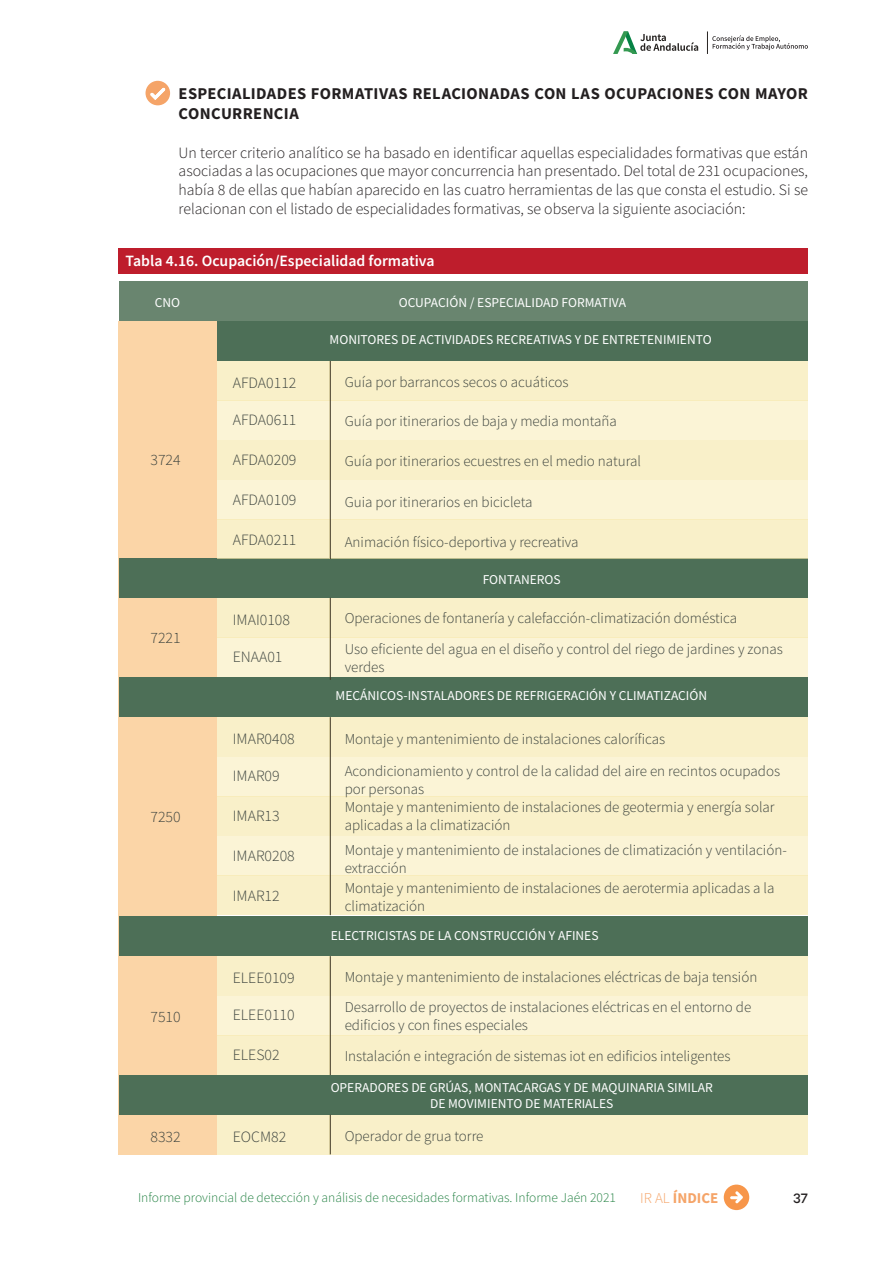
<style>
.page{position:relative;width:893px;height:1263px;background:#fff}
.page>*{position:absolute;margin:0;border:0;box-sizing:border-box;transform-origin:0 0}
.t1{font:700 16.5px/19.8px "Source Sans Pro";letter-spacing:.02em;color:#231f20}
.t2{font:300 15.75px/18.9px "Source Sans Pro";color:#231f20;text-align:justify}
.t3{font:300 15.75px "Source Sans Pro";color:#3c433e}
.t4{font:600 15.75px "Source Sans Pro";color:#fff}
.t5{font:300 15px/18px "Source Sans Pro";color:#3c433e}
.t6{font:700 15px "Source Sans Pro";color:#f5a468}
.t7{font:13.5px/16.2px "Source Sans Pro";color:#fff;text-align:center}
.t8{font:300 13.5px "Source Sans Pro";color:#268345}
.t9{font:500 13.5px "Novecento";color:#231f20}
.s1{font-weight:300}
</style>
<div class="page">
<div style="left:118px;top:321px;width:99px;height:833px;background:#fbd5a7"></div>
<div style="left:118px;top:248px;width:689px;height:26px;background:#be1d2c"></div>
<div style="left:217px;top:321px;width:590px;height:40px;background:#4d6f57"></div>
<div style="left:119px;top:677px;width:688px;height:40px;background:#4d6f57"></div>
<div style="left:119px;top:916px;width:688px;height:40px;background:#4d6f57"></div>
<div style="left:119px;top:1075px;width:688px;height:40px;background:#4d6f57"></div>
<div style="left:119px;top:558px;width:688px;height:40px;background:#4d6f57"></div>
<div style="left:119px;top:282px;width:688px;height:39px;background:#69856f"></div>
<div style="left:217px;top:361px;width:113px;height:40px;background:#f9f0c9"></div>
<div style="left:217px;top:717px;width:113px;height:40px;background:#f9f0c9"></div>
<div style="left:217px;top:956px;width:113px;height:40px;background:#f9f0c9"></div>
<div style="left:217px;top:1115px;width:113px;height:39px;background:#f9f0c9"></div>
<div style="left:217px;top:598px;width:113px;height:39px;background:#f9f0c9"></div>
<div style="left:330px;top:361px;width:478px;height:40px;background:#f9f0c9"></div>
<div style="left:330px;top:717px;width:478px;height:40px;background:#f9f0c9"></div>
<div style="left:330px;top:956px;width:478px;height:40px;background:#f9f0c9"></div>
<div style="left:330px;top:1115px;width:478px;height:39px;background:#f9f0c9"></div>
<div style="left:330px;top:598px;width:478px;height:39px;background:#f9f0c9"></div>
<div style="left:217px;top:519px;width:113px;height:40px;background:#f9f0c9"></div>
<div style="left:217px;top:875px;width:113px;height:40px;background:#f9f0c9"></div>
<div style="left:330px;top:519px;width:478px;height:40px;background:#f9f0c9"></div>
<div style="left:330px;top:875px;width:478px;height:40px;background:#f9f0c9"></div>
<div style="left:217px;top:440px;width:113px;height:40px;background:#f9f0c9"></div>
<div style="left:217px;top:796px;width:113px;height:40px;background:#f9f0c9"></div>
<div style="left:217px;top:1035px;width:113px;height:40px;background:#f9f0c9"></div>
<div style="left:330px;top:440px;width:478px;height:40px;background:#f9f0c9"></div>
<div style="left:330px;top:796px;width:478px;height:40px;background:#f9f0c9"></div>
<div style="left:330px;top:1035px;width:478px;height:40px;background:#f9f0c9"></div>
<div style="left:217px;top:401px;width:113px;height:39px;background:#fbf4d6"></div>
<div style="left:217px;top:757px;width:113px;height:39px;background:#fbf4d6"></div>
<div style="left:217px;top:996px;width:113px;height:39px;background:#fbf4d6"></div>
<div style="left:217px;top:637px;width:113px;height:40px;background:#fbf4d6"></div>
<div style="left:330px;top:401px;width:478px;height:39px;background:#fbf4d6"></div>
<div style="left:330px;top:757px;width:478px;height:39px;background:#fbf4d6"></div>
<div style="left:330px;top:996px;width:478px;height:39px;background:#fbf4d6"></div>
<div style="left:330px;top:637px;width:478px;height:40px;background:#fbf4d6"></div>
<div style="left:217px;top:480px;width:113px;height:39px;background:#fbf4d6"></div>
<div style="left:217px;top:836px;width:113px;height:40px;background:#fbf4d6"></div>
<div style="left:330px;top:480px;width:478px;height:39px;background:#fbf4d6"></div>
<div style="left:330px;top:836px;width:478px;height:40px;background:#fbf4d6"></div>
<svg style="left:146px;top:81px;width:24px;height:24px"></svg>
<hr style="left:330px;top:361px;width:1px;height:198px;background:#403826">
<hr style="left:330px;top:717px;width:1px;height:198px;background:#403826">
<hr style="left:330px;top:956px;width:1px;height:119px;background:#403826">
<hr style="left:330px;top:1115px;width:1px;height:39px;background:#403826">
<hr style="left:330px;top:598px;width:1px;height:82px;background:#403826">
<svg style="left:707px;top:31px;width:101px;height:23px"></svg>
<svg style="left:613px;top:31px;width:85px;height:23px"></svg>
<div style="left:724px;top:1184px;width:25px;height:26px;background:#f7964a;border-radius:50%"></div>
<svg style="left:730px;top:1191px;width:13px;height:12px"></svg>
<p class="t1" style="left:179px;top:83px;width:631px">ESPECIALIDADES FORMATIVAS RELACIONADAS CON LAS OCUPACIONES CON MAYOR<br>CONCURRENCIA</p>
<p class="t2" style="left:179px;top:143px;width:631px">Un tercer criterio analítico se ha basado en identificar aquellas especialidades formativas que están asociadas a las ocupaciones que mayor concurrencia han presentado. Del total de 231 ocupaciones, había 8 de ellas que habían aparecido en las cuatro herramientas de las que consta el estudio. Si se relacionan con el listado de especialidades formativas, se observa la siguiente asociación:</p>
<p class="t4" style="left:126px;top:251px;width:310px">Tabla 4.16. Ocupación/Especialidad formativa</p>
<p class="t7" style="left:155px;top:294px;width:27px">CNO</p>
<p class="t7" style="left:399px;top:294px;width:229px">OCUPACIÓN / ESPECIALIDAD FORMATIVA</p>
<p class="t7" style="left:330px;top:332px;width:384px">MONITORES DE ACTIVIDADES RECREATIVAS Y DE ENTRETENIMIENTO</p>
<p class="t3" style="left:233px;top:373px;width:65px">AFDA0112</p>
<p class="t5" style="left:345px;top:373px;width:225px">Guía por barrancos secos o acuáticos</p>
<p class="t3" style="left:233px;top:410px;width:65px">AFDA0611</p>
<p class="t5" style="left:345px;top:411px;width:274px">Guía por itinerarios de baja y media montaña</p>
<p class="t3" style="left:150px;top:450px;width:32px">3724</p>
<p class="t3" style="left:233px;top:450px;width:65px">AFDA0209</p>
<p class="t5" style="left:345px;top:452px;width:298px">Guía por itinerarios ecuestres en el medio natural</p>
<p class="t3" style="left:233px;top:490px;width:65px">AFDA0109</p>
<p class="t5" style="left:345px;top:493px;width:189px">Guia por itinerarios en bicicleta</p>
<p class="t3" style="left:233px;top:530px;width:65px">AFDA0211</p>
<p class="t5" style="left:345px;top:533px;width:235px">Animación físico-deportiva y recreativa</p>
<p class="t7" style="left:483px;top:571px;width:79px">FONTANEROS</p>
<p class="t3" style="left:233px;top:610px;width:59px">IMAI0108</p>
<p class="t5" style="left:345px;top:609px;width:394px">Operaciones de fontanería y calefacción-climatización doméstica</p>
<p class="t3" style="left:150px;top:628px;width:32px">7221</p>
<p class="t3" style="left:233px;top:647px;width:51px">ENAA01</p>
<p class="t5" style="left:345px;top:640px;width:440px">Uso eficiente del agua en el diseño y control del riego de jardines y zonas verdes</p>
<p class="t7" style="left:336px;top:687px;width:373px">MECÁNICOS-INSTALADORES DE REFRIGERACIÓN Y CLIMATIZACIÓN</p>
<p class="t3" style="left:233px;top:729px;width:63px">IMAR0408</p>
<p class="t5" style="left:345px;top:729px;width:322px">Montaje y mantenimiento de instalaciones caloríficas</p>
<p class="t3" style="left:233px;top:767px;width:48px">IMAR09</p>
<p class="t5" style="left:345px;top:761px;width:437px">Acondicionamiento y control de la calidad del aire en recintos ocupados por personas</p>
<p class="t3" style="left:150px;top:807px;width:32px">7250</p>
<p class="t3" style="left:233px;top:806px;width:48px">IMAR13</p>
<p class="t5" style="left:345px;top:798px;width:431px">Montaje y mantenimiento de instalaciones de geotermia y energía solar aplicadas a la climatización</p>
<p class="t3" style="left:233px;top:846px;width:63px">IMAR0208</p>
<p class="t5" style="left:345px;top:841px;width:444px">Montaje y mantenimiento de instalaciones de climatización y ventilación&shy;extracción</p>
<p class="t3" style="left:233px;top:886px;width:48px">IMAR12</p>
<p class="t5" style="left:345px;top:879px;width:431px">Montaje y mantenimiento de instalaciones de aerotermia aplicadas a la climatización</p>
<p class="t7" style="left:331px;top:927px;width:269px">ELECTRICISTAS DE LA CONSTRUCCIÓN Y AFINES</p>
<p class="t3" style="left:233px;top:968px;width:63px">ELEE0109</p>
<p class="t5" style="left:345px;top:968px;width:414px">Montaje y mantenimiento de instalaciones eléctricas de baja tensión</p>
<p class="t3" style="left:150px;top:1007px;width:32px">7510</p>
<p class="t3" style="left:233px;top:1005px;width:63px">ELEE0110</p>
<p class="t5" style="left:345px;top:998px;width:408px">Desarrollo de proyectos de instalaciones eléctricas en el entorno de edificios y con fines especiales</p>
<p class="t3" style="left:233px;top:1045px;width:48px">ELES02</p>
<p class="t5" style="left:345px;top:1047px;width:387px">Instalación e integración de sistemas iot en edificios inteligentes</p>
<p class="t7" style="left:331px;top:1079px;width:384px">OPERADORES DE GRÚAS, MONTACARGAS Y DE MAQUINARIA SIMILAR<br>DE MOVIMIENTO DE MATERIALES</p>
<p class="t3" style="left:150px;top:1127px;width:32px">8332</p>
<p class="t3" style="left:233px;top:1127px;width:55px">EOCM82</p>
<p class="t5" style="left:345px;top:1127px;width:140px">Operador de grua torre</p>
<p class="t8" style="left:138px;top:1189px;width:479px">Informe provincial de detección y análisis de necesidades formativas. Informe Jaén 2021</p>
<p class="t6" style="left:640px;top:1188px;width:80px"><span class="s1">IR AL</span> ÍNDICE</p>
<p class="t9" style="left:793px;top:1190px;width:16px">37</p>
</div>
